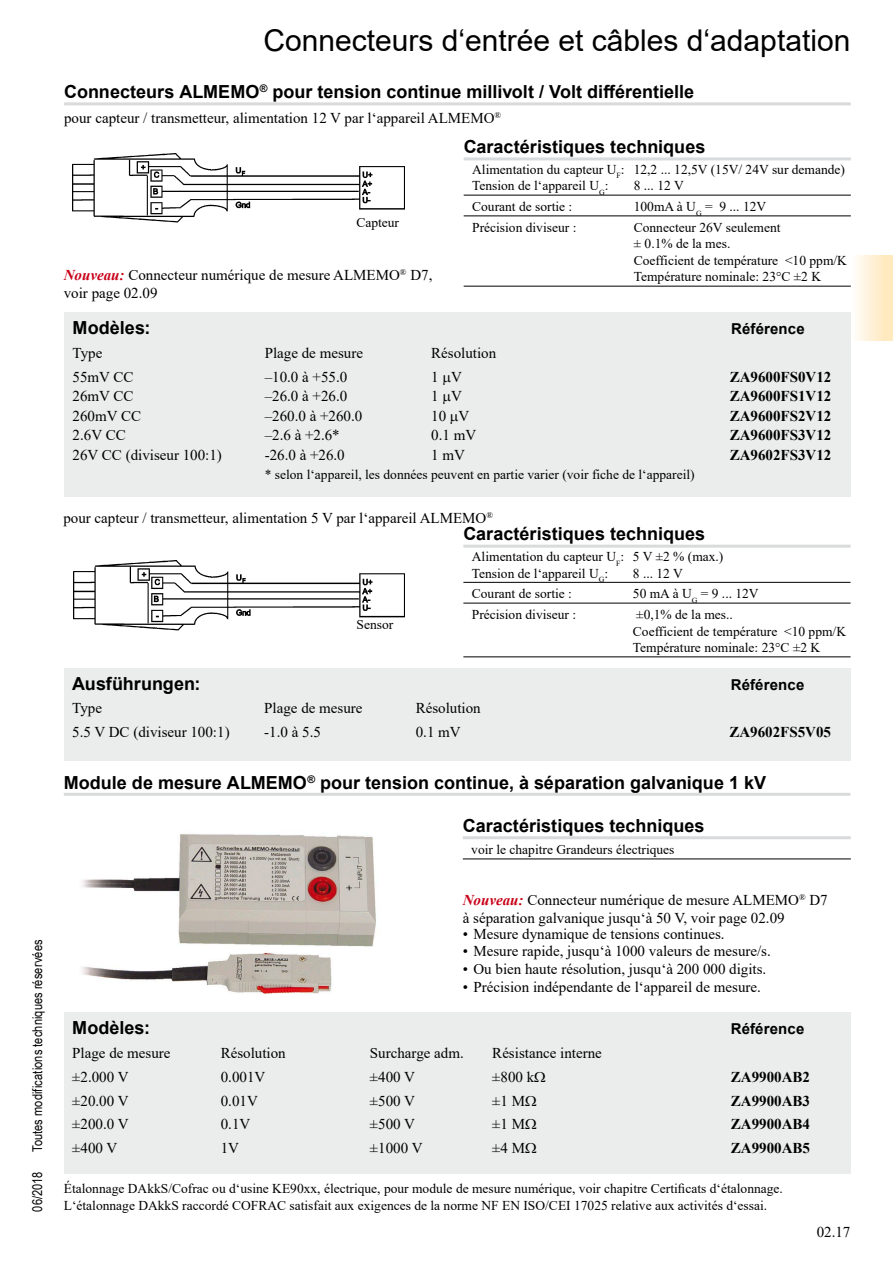
<style>
.page{position:relative;width:893px;height:1263px;background:#fff}
.page>*{position:absolute;margin:0;border:0;box-sizing:border-box;transform-origin:0 0}
.t1{font:30px "Arial";color:#000}
.t2{font:700 18px "Arial";color:#000}
.t3{font:15px/18px "Times New Roman";color:#000}
.t4{font:700 15px "Times New Roman";color:#000}
.t5{font:700 15px "Arial";letter-spacing:.01em;color:#000}
.t6{font:13.5px/16.5px "Times New Roman";color:#000}
.t7{font:13.5px "Arial Narrow";letter-spacing:.005em;color:#000}
.s1{font-weight:700;font-style:italic;color:#c80018}
</style>
<div class="page">
<div style="left:851px;top:255px;width:42px;height:85px;background:linear-gradient(to right,#fffefc,#ffe6b7)"></div>
<hr style="left:64px;top:102px;width:787px;height:3px;background:#d9dadb">
<img style="left:73px;top:154px;width:331px;height:69px">
<div style="left:64px;top:313px;width:787px;height:184px;background:#ebeded"></div>
<hr style="left:464px;top:157px;width:387px;height:3px;background:#d9dadb">
<hr style="left:464px;top:195px;width:387px;height:1px;background:#000">
<hr style="left:464px;top:215px;width:387px;height:1px;background:#000">
<hr style="left:464px;top:286px;width:387px;height:1px;background:#000">
<hr style="left:64px;top:793px;width:786px;height:3px;background:#d9dadb">
<img style="left:82px;top:834px;width:294px;height:160px">
<div style="left:64px;top:1013px;width:786px;height:161px;background:#ebeded"></div>
<hr style="left:463px;top:836px;width:388px;height:3px;background:#d9dadb">
<hr style="left:463px;top:858px;width:388px;height:1px;background:#000">
<hr style="left:463px;top:545px;width:387px;height:3px;background:#d9dadb">
<hr style="left:463px;top:582px;width:387px;height:1px;background:#000">
<hr style="left:463px;top:603px;width:387px;height:1px;background:#000">
<hr style="left:463px;top:656px;width:387px;height:1px;background:#000">
<div style="left:64px;top:668px;width:786px;height:92px;background:#ebeded"></div>
<img style="left:73px;top:561px;width:332px;height:70px">
<p class="t7" style="left:28px;top:1152px;width:214px;rotate:-90deg">Toutes modifications techniques réservées</p>
<p class="t7" style="left:28px;top:1212px;width:42px;rotate:-90deg">06/2018</p>
<h1 class="t1" style="left:263px;top:19px;width:588px">Connecteurs d‘entrée et câbles d‘adaptation</h1>
<p class="t2" style="left:64px;top:79px;width:632px">Connecteurs ALMEMO<sup>®</sup> pour tension continue millivolt / Volt différentielle</p>
<p class="t3" style="left:64px;top:109px;width:439px">pour capteur / transmetteur, alimentation 12 V par l‘appareil ALMEMO<sup>®</sup></p>
<p class="t6" style="left:356px;top:214px;width:44px">Capteur</p>
<p class="t3" style="left:64px;top:265px;width:370px"><span class="s1">Nouveau:</span> Connecteur numérique de mesure ALMEMO<sup>®</sup> D7, voir page 02.09</p>
<p class="t2" style="left:464px;top:134px;width:243px">Caractéristiques techniques</p>
<p class="t6" style="left:472px;top:161px;width:374px">Alimentation du capteur U<sub>F</sub>: 12,2 ... 12,5V (15V/ 24V sur demande)<br>Tension de l‘appareil U<sub>G</sub>:</p>
<p class="t6" style="left:634px;top:177px;width:52px">8 ... 12 V</p>
<p class="t6" style="left:472px;top:198px;width:102px">Courant de sortie :</p>
<p class="t6" style="left:634px;top:198px;width:134px">100mA à U<sub>G</sub> = 9 ... 12V</p>
<p class="t6" style="left:472px;top:219px;width:106px">Précision diviseur :</p>
<p class="t6" style="left:634px;top:219px;width:215px">Connecteur 26V seulement<br>± 0.1% de la mes.<br>Coefficient de température &lt;10 ppm/K<br>Température nominale: 23°C ±2 K</p>
<p class="t2" style="left:73px;top:315px;width:79px">Modèles:</p>
<p class="t5" style="left:731px;top:318px;width:75px">Référence</p>
<p class="t3" style="left:73px;top:343px;width:31px">Type</p>
<p class="t3" style="left:265px;top:343px;width:100px">Plage de mesure</p>
<p class="t3" style="left:431px;top:343px;width:67px">Résolution</p>
<p class="t3" style="left:73px;top:367px;width:62px">55mV CC</p>
<p class="t3" style="left:265px;top:367px;width:84px">–10.0 à +55.0</p>
<p class="t3" style="left:431px;top:367px;width:32px">1 V</p>
<p class="t4" style="left:730px;top:366px;width:103px">ZA9600FS0V12</p>
<p class="t3" style="left:73px;top:387px;width:62px">26mV CC</p>
<p class="t3" style="left:265px;top:387px;width:84px">–26.0 à +26.0</p>
<p class="t3" style="left:431px;top:387px;width:32px">1 V</p>
<p class="t4" style="left:730px;top:385px;width:103px">ZA9600FS1V12</p>
<p class="t3" style="left:73px;top:406px;width:70px">260mV CC</p>
<p class="t3" style="left:265px;top:406px;width:99px">–260.0 à +260.0</p>
<p class="t3" style="left:431px;top:406px;width:40px">10 V</p>
<p class="t4" style="left:730px;top:405px;width:103px">ZA9600FS2V12</p>
<p class="t3" style="left:73px;top:426px;width:55px">2.6V CC</p>
<p class="t3" style="left:265px;top:426px;width:77px">–2.6 à +2.6*</p>
<p class="t3" style="left:431px;top:426px;width:46px">0.1 mV</p>
<p class="t4" style="left:730px;top:424px;width:103px">ZA9600FS3V12</p>
<p class="t3" style="left:73px;top:445px;width:151px">26V CC (diviseur 100:1)</p>
<p class="t3" style="left:265px;top:445px;width:82px">-26.0 à +26.0</p>
<p class="t3" style="left:431px;top:445px;width:35px">1 mV</p>
<p class="t4" style="left:730px;top:444px;width:103px">ZA9602FS3V12</p>
<p class="t6" style="left:265px;top:466px;width:432px">* selon l‘appareil, les données peuvent en partie varier (voir fiche de l‘appareil)</p>
<p class="t3" style="left:63px;top:508px;width:431px">pour capteur / transmetteur, alimentation 5 V par l‘appareil ALMEMO<sup>®</sup></p>
<p class="t2" style="left:463px;top:521px;width:243px">Caractéristiques techniques</p>
<p class="t6" style="left:472px;top:548px;width:253px">Alimentation du capteur U<sub>F</sub>: 5 V ±2 % (max.)<br>Tension de l‘appareil U<sub>G</sub>:</p>
<p class="t6" style="left:633px;top:564px;width:52px">8 ... 12 V</p>
<p class="t6" style="left:357px;top:616px;width:38px">Sensor</p>
<p class="t6" style="left:472px;top:585px;width:102px">Courant de sortie :</p>
<p class="t6" style="left:633px;top:585px;width:127px">50 mA à U<sub>G</sub> = 9 ... 12V</p>
<p class="t6" style="left:472px;top:606px;width:106px">Précision diviseur :</p>
<p class="t6" style="left:633px;top:606px;width:215px">±0,1% de la mes..<br>Coefficient de température &lt;10 ppm/K<br>Température nominale: 23°C ±2 K</p>
<p class="t2" style="left:72px;top:671px;width:130px">Ausführungen:</p>
<p class="t5" style="left:731px;top:674px;width:75px">Référence</p>
<p class="t3" style="left:72px;top:699px;width:31px">Type</p>
<p class="t3" style="left:264px;top:699px;width:100px">Plage de mesure</p>
<p class="t3" style="left:416px;top:699px;width:67px">Résolution</p>
<p class="t3" style="left:72px;top:723px;width:159px">5.5 V DC (diviseur 100:1)</p>
<p class="t3" style="left:264px;top:723px;width:58px">-1.0 à 5.5</p>
<p class="t3" style="left:416px;top:723px;width:46px">0.1 mV</p>
<p class="t4" style="left:729px;top:721px;width:103px">ZA9602FS5V05</p>
<p class="t2" style="left:64px;top:769px;width:704px">Module de mesure ALMEMO<sup>®</sup> pour tension continue, à séparation galvanique 1 kV</p>
<p class="t2" style="left:463px;top:813px;width:243px">Caractéristiques techniques</p>
<p class="t6" style="left:471px;top:841px;width:205px">voir le chapitre Grandeurs électriques</p>
<p class="t3" style="left:463px;top:890px;width:366px"><span class="s1">Nouveau:</span> Connecteur numérique de mesure ALMEMO<sup>®</sup> D7 à séparation galvanique jusqu‘à 50 V, voir page 02.09</p>
<p class="t3" style="left:463px;top:924px;width:263px">• Mesure dynamique de tensions continues.</p>
<p class="t3" style="left:463px;top:942px;width:310px">• Mesure rapide, jusqu‘à 1000 valeurs de mesure/s.</p>
<p class="t3" style="left:463px;top:960px;width:305px">• Ou bien haute résolution, jusqu‘à 200 000 digits.</p>
<p class="t3" style="left:463px;top:978px;width:300px">• Précision indépendante de l‘appareil de mesure.</p>
<p class="t2" style="left:72px;top:1015px;width:79px">Modèles:</p>
<p class="t5" style="left:731px;top:1018px;width:75px">Référence</p>
<p class="t3" style="left:72px;top:1043px;width:100px">Plage de mesure</p>
<p class="t3" style="left:221px;top:1043px;width:67px">Résolution</p>
<p class="t3" style="left:370px;top:1043px;width:95px">Surcharge adm.</p>
<p class="t3" style="left:492px;top:1043px;width:111px">Résistance interne</p>
<p class="t3" style="left:72px;top:1067px;width:58px">±2.000 V</p>
<p class="t3" style="left:221px;top:1067px;width:46px">0.001V</p>
<p class="t3" style="left:370px;top:1067px;width:47px">±400 V</p>
<p class="t3" style="left:492px;top:1067px;width:43px">±800 k</p>
<p class="t4" style="left:731px;top:1066px;width:81px">ZA9900AB2</p>
<p class="t3" style="left:72px;top:1091px;width:58px">±20.00 V</p>
<p class="t3" style="left:221px;top:1091px;width:39px">0.01V</p>
<p class="t3" style="left:370px;top:1091px;width:47px">±500 V</p>
<p class="t3" style="left:492px;top:1091px;width:34px">±1 M</p>
<p class="t4" style="left:731px;top:1090px;width:81px">ZA9900AB3</p>
<p class="t3" style="left:72px;top:1115px;width:58px">±200.0 V</p>
<p class="t3" style="left:221px;top:1115px;width:31px">0.1V</p>
<p class="t3" style="left:370px;top:1115px;width:47px">±500 V</p>
<p class="t3" style="left:492px;top:1115px;width:34px">±1 M</p>
<p class="t4" style="left:731px;top:1113px;width:81px">ZA9900AB4</p>
<p class="t3" style="left:72px;top:1138px;width:47px">±400 V</p>
<p class="t3" style="left:221px;top:1138px;width:20px">1V</p>
<p class="t3" style="left:370px;top:1138px;width:54px">±1000 V</p>
<p class="t3" style="left:492px;top:1138px;width:34px">±4 M</p>
<p class="t4" style="left:731px;top:1137px;width:81px">ZA9900AB5</p>
<p class="t6" style="left:64px;top:1179px;width:721px;line-height:17.7px">Étalonnage DAkkS/Cofrac ou d‘usine KE90xx, électrique, pour module de mesure numérique, voir chapitre Certificats d‘étalonnage.<br>L‘étalonnage DAkkS raccordé COFRAC satisfait aux exigences de la norme NF EN ISO/CEI 17025 relative aux activités d‘essai.</p>
<p class="t3" style="left:817px;top:1222px;width:35px">02.17</p>
</div>
